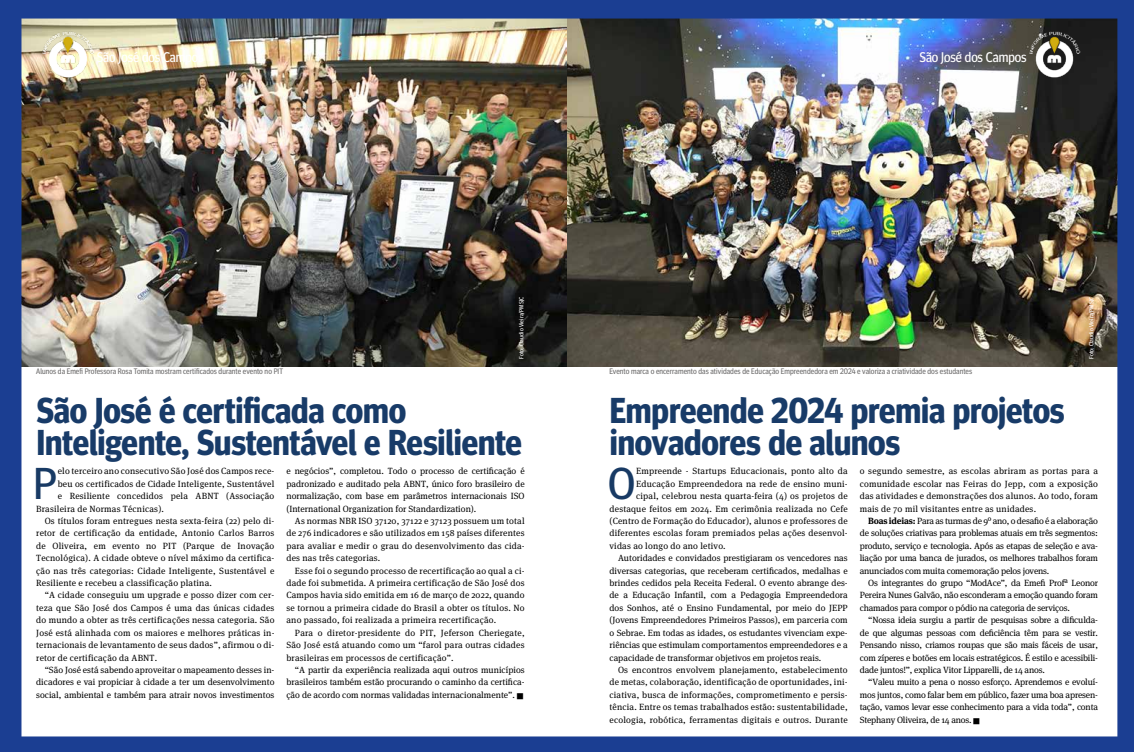
<style>
.page{position:relative;width:1134px;height:752px;background:#fff}
.page>*{position:absolute;margin:0;border:0;box-sizing:border-box;transform-origin:0 0}
.t1{font:44.6px "Meta Headline OT";color:#183a64}
.t2{font:700 36px/32px "Meta Headline OT";letter-spacing:-.005em;color:#183b68;scale:.94 1}
.t3{font:14px "Meta Headline OT";letter-spacing:-.005em;color:#fff;scale:.94 1}
.t4{font:9px/12.4px "Meta Serif OT";letter-spacing:.02em;color:#000;text-align:justify}
.t5{font:9px "Meta Serif OT";color:#000}
.t6{font:8px "Meta Headline OT";letter-spacing:.01em;color:#706f6f;scale:.94 1}
.t7{font:6px "Meta Headline OT";letter-spacing:.015em;color:#fff}
.s1{font-weight:700}
</style>
<div class="page">
<img style="left:0;top:0;width:1134px;height:751px">
<img style="left:42px;top:30px;width:53px;height:50px">
<img style="left:1028px;top:30px;width:53px;height:50px">
<svg style="left:517px;top:692px;width:6px;height:6px"></svg>
<svg style="left:973px;top:717px;width:6px;height:6px"></svg>
<h3 class="t3" style="left:97px;top:49px;width:115px">São José dos Campos</h3>
<h3 class="t3" style="left:919px;top:49px;width:115px">São José dos Campos</h3>
<p class="t7" style="left:518px;top:359px;width:64px;rotate:-90deg">Foto: Claudio Vieira/PMSJC</p>
<p class="t7" style="left:1088px;top:359px;width:64px;rotate:-90deg">Foto: Claudio Vieira/PMSJC</p>
<h2 class="t2" style="left:37px;top:395px;width:518px">São José é certificada como<br>Inteligente, Sustentável e Resiliente</h2>
<h2 class="t2" style="left:610px;top:395px;width:485px">Empreende 2024 premia projetos inovadores de alunos</h2>
<p class="t6" style="left:36px;top:366px;width:264px">Alunos da Emefi Professora Rosa Tomita mostram certificados durante evento no PIT</p>
<p class="t6" style="left:609px;top:366px;width:387px">Evento marca o encerramento das atividades de Educação Empreendedora em 2024 e valoriza a criatividade dos estudantes</p>
<h1 class="t1" style="left:34px;top:456px;width:25px">P</h1>
<p class="t4" style="left:58px;top:464px;width:218px">elo terceiro ano consecutivo São José dos Campos rece-</p>
<p class="t4" style="left:58px;top:477px;width:218px">beu os certificados de Cidade Inteligente, Sustentável</p>
<p class="t4" style="left:58px;top:489px;width:218px">e Resiliente concedidos pela ABNT (Associação</p>
<p class="t4" style="left:36px;top:502px;width:129px">Brasileira de Normas Técnicas).</p>
<p class="t4" style="left:45px;top:514px;width:231px">Os títulos foram entregues nesta sexta-feira (22) pelo di-</p>
<p class="t4" style="left:36px;top:526px;width:240px">retor de certificação da entidade, Antonio Carlos Barros</p>
<p class="t4" style="left:36px;top:539px;width:240px">de Oliveira, em evento no PIT (Parque de Inovação</p>
<p class="t4" style="left:36px;top:551px;width:240px">Tecnológica). A cidade obteve o nível máximo da certifica-</p>
<p class="t4" style="left:36px;top:564px;width:240px">ção nas três categorias: Cidade Inteligente, Sustentável e</p>
<p class="t4" style="left:36px;top:576px;width:177px">Resiliente e recebeu a classificação platina.</p>
<p class="t4" style="left:45px;top:588px;width:231px">“A cidade conseguiu um upgrade e posso dizer com cer-</p>
<p class="t4" style="left:36px;top:601px;width:240px">teza que São José dos Campos é uma das únicas cidades</p>
<p class="t4" style="left:36px;top:613px;width:240px">do mundo a obter as três certificações nessa categoria. São</p>
<p class="t4" style="left:36px;top:626px;width:240px">José está alinhada com os maiores e melhores práticas in-</p>
<p class="t4" style="left:36px;top:638px;width:240px">ternacionais de levantamento de seus dados”, afirmou o di-</p>
<p class="t4" style="left:36px;top:650px;width:123px">retor de certificação da ABNT.</p>
<p class="t5" style="left:45px;top:663px;width:231px">“São José está sabendo aproveitar o mapeamento desses in-</p>
<p class="t5" style="left:36px;top:676px;width:240px">dicadores e vai propiciar à cidade a ter um desenvolvimento</p>
<p class="t5" style="left:36px;top:688px;width:240px">social, ambiental e também para atrair novos investimentos</p>
<p class="t4" style="left:286px;top:464px;width:240px">e negócios”, completou. Todo o processo de certificação é padronizado e auditado pela ABNT, único foro brasileiro de normalização, com base em parâmetros internacionais ISO (International Organization for Standardization).</p>
<p class="t4" style="left:286px;top:514px;width:240px;text-indent:9px">As normas NBR ISO 37120, 37122 e 37123 possuem um total de 276 indicadores e são utilizados em 158 países diferentes para avaliar e medir o grau do desenvolvimento das cida&shy;des nas três categorias.</p>
<p class="t4" style="left:286px;top:564px;width:240px;text-indent:9px">Esse foi o segundo processo de recertificação ao qual a ci&shy;dade foi submetida. A primeira certificação de São José dos Campos havia sido emitida em 16 de março de 2022, quando se tornou a primeira cidade do Brasil a obter os títulos. No ano passado, foi realizada a primeira recertificação.</p>
<p class="t4" style="left:286px;top:626px;width:240px;text-indent:9px">Para o diretor-presidente do PIT, Jeferson Cheriegate, São José está atuando como um “farol para outras cidades brasileiras em processos de certificação”.</p>
<p class="t4" style="left:286px;top:663px;width:240px;text-indent:9px">“A partir da experiência realizada aqui outros municípios brasileiros também estão procurando o caminho da certifica&shy;ção de acordo com normas validadas internacionalmente”.</p>
<h1 class="t1" style="left:608px;top:456px;width:29px">O</h1>
<p class="t4" style="left:636px;top:464px;width:213px">Empreende - Startups Educacionais, ponto alto da</p>
<p class="t4" style="left:636px;top:477px;width:213px">Educação Empreendedora na rede de ensino muni-</p>
<p class="t4" style="left:636px;top:489px;width:213px">cipal, celebrou nesta quarta-feira (4) os projetos de</p>
<p class="t4" style="left:609px;top:502px;width:240px">destaque feitos em 2024. Em cerimônia realizada no Cefe</p>
<p class="t4" style="left:609px;top:514px;width:240px">(Centro de Formação do Educador), alunos e professores de</p>
<p class="t4" style="left:609px;top:526px;width:240px">diferentes escolas foram premiados pelas ações desenvol-</p>
<p class="t4" style="left:609px;top:539px;width:118px">vidas ao longo do ano letivo.</p>
<p class="t5" style="left:618px;top:552px;width:231px">Autoridades e convidados prestigiaram os vencedores nas</p>
<p class="t5" style="left:609px;top:564px;width:240px">diversas categorias, que receberam certificados, medalhas e</p>
<p class="t5" style="left:609px;top:577px;width:240px">brindes cedidos pela Receita Federal. O evento abrange des-</p>
<p class="t5" style="left:609px;top:589px;width:240px">de a Educação Infantil, com a Pedagogia Empreendedora</p>
<p class="t5" style="left:609px;top:601px;width:240px">dos Sonhos, até o Ensino Fundamental, por meio do JEPP</p>
<p class="t5" style="left:609px;top:614px;width:240px">(Jovens Empreendedores Primeiros Passos), em parceria com</p>
<p class="t5" style="left:609px;top:626px;width:240px">o Sebrae. Em todas as idades, os estudantes vivenciam expe-</p>
<p class="t5" style="left:609px;top:639px;width:240px">riências que estimulam comportamentos empreendedores e a</p>
<p class="t5" style="left:609px;top:651px;width:213px">capacidade de transformar objetivos em projetos reais.</p>
<p class="t4" style="left:618px;top:663px;width:231px">Os encontros envolvem planejamento, estabelecimento</p>
<p class="t4" style="left:609px;top:675px;width:240px">de metas, colaboração, identificação de oportunidades, ini-</p>
<p class="t4" style="left:609px;top:688px;width:240px">ciativa, busca de informações, comprometimento e persis-</p>
<p class="t4" style="left:609px;top:700px;width:240px">tência. Entre os temas trabalhados estão: sustentabilidade,</p>
<p class="t4" style="left:609px;top:712px;width:240px">ecologia, robótica, ferramentas digitais e outros. Durante</p>
<p class="t4" style="left:860px;top:464px;width:240px">o segundo semestre, as escolas abriram as portas para a comunidade escolar nas Feiras do Jepp, com a exposição das atividades e demonstrações dos alunos. Ao todo, foram mais de 70 mil visitantes entre as unidades.</p>
<p class="t4" style="left:860px;top:514px;width:240px;text-indent:9px"><span class="s1">Boas ideias:</span> Para as turmas de 9º ano, o desafio é a elaboração de soluções criativas para problemas atuais em três segmentos: produto, serviço e tecnologia. Após as etapas de seleção e ava&shy;liação por uma banca de jurados, os melhores trabalhos foram anunciados com muita comemoração pelos jovens.</p>
<p class="t4" style="left:860px;top:576px;width:240px;text-indent:9px">Os integrantes do grupo “ModAce”, da Emefi Profª Leonor Pereira Nunes Galvão, não esconderam a emoção quando foram chamados para compor o pódio na categoria de serviços.</p>
<p class="t4" style="left:860px;top:613px;width:240px;text-indent:9px">“Nossa ideia surgiu a partir de pesquisas sobre a dificulda&shy;de que algumas pessoas com deficiência têm para se vestir.<br>Pensando nisso, criamos roupas que são mais fáceis de usar, com zíperes e botões em locais estratégicos. É estilo e acessibili&shy;dade juntos!”, explica Vitor Lipparelli, de 14 anos.</p>
<p class="t4" style="left:860px;top:675px;width:240px;text-indent:9px">“Valeu muito a pena o nosso esforço. Aprendemos e evoluí&shy;mos juntos, como falar bem em público, fazer uma boa apresen&shy;tação, vamos levar esse conhecimento para a vida toda”, conta Stephany Oliveira, de 14 anos.</p>
</div>
